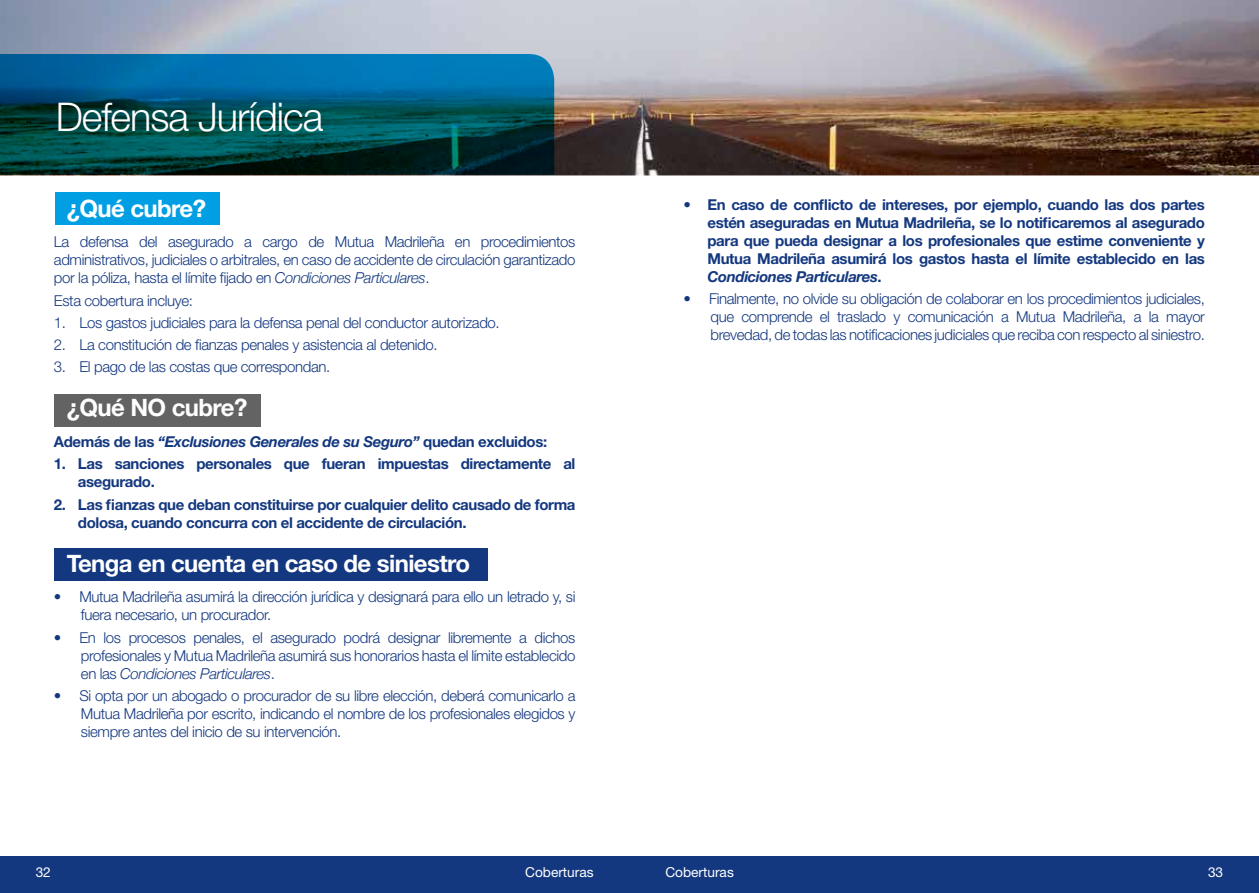
<style>
.page{position:relative;width:1259px;height:893px;background:#fff}
.page>*{position:absolute;margin:0;border:0;box-sizing:border-box;transform-origin:0 0}
.t1{font:300 39.6px "Helvetica Neue LT Std";letter-spacing:-.025em;color:#fff}
.t2{font:700 24px "Helvetica Neue LT Std";letter-spacing:-.025em;color:#fff}
.t3{font:300 15px/18px "Helvetica Neue LT Std";letter-spacing:-.025em;color:#14387f;text-align:justify}
.t4{font:700 15px/18px "Helvetica Neue LT Std";letter-spacing:-.025em;color:#14387f}
.t5{font:italic 700 15px "Helvetica Neue LT Std";letter-spacing:-.025em;color:#14387f}
.t6{font:italic 300 15px "Helvetica Neue";letter-spacing:-.025em;color:#14387f}
.t7{font:italic 700 15px "Helvetica Neue";letter-spacing:-.025em;color:#14387f}
.t8{font:13.65px "Helvetica Neue LT Std";color:#fff}
.s1{font-family:"Helvetica Neue";font-style:italic}
.s2{font-style:normal}
.s3{font-family:"Helvetica Neue LT Std";font-style:normal}
</style>
<div class="page">
<img style="left:0;top:0;width:1259px;height:175px">
<div style="left:54px;top:548px;width:434px;height:33px;background:#14387f"></div>
<div style="left:54px;top:394px;width:206px;height:32px;background:#646363"></div>
<div style="left:55px;top:192px;width:165px;height:33px;background:#009fe3"></div>
<div style="left:0;top:856px;width:1259px;height:37px;background:#14387f"></div>
<svg style="left:0;top:54px;width:554px;height:121px;background:#005168"></svg>
<h1 class="t1" style="left:56px;top:93px;width:269px">Defensa Jurídica</h1>
<h2 class="t2" style="left:67px;top:193px;width:141px">¿Qué cubre?</h2>
<p class="t3" style="left:54px;top:233px;width:523px">La defensa del asegurado a cargo de Mutua Madrileña en procedimientos administrativos, judiciales o arbitrales, en caso de accidente de circulación garantizado por la póliza, hasta el límite fijado en <span class="s1">Condiciones Particulares</span>.</p>
<p class="t3" style="left:54px;top:291px;width:141px">Esta cobertura incluye:</p>
<p class="t3" style="left:54px;top:313px;width:447px">1. Los gastos judiciales para la defensa penal del conductor autorizado.</p>
<p class="t3" style="left:54px;top:335px;width:385px">2. La constitución de fianzas penales y asistencia al detenido.</p>
<p class="t3" style="left:54px;top:358px;width:278px">3. El pago de las costas que correspondan.</p>
<h2 class="t2" style="left:67px;top:393px;width:182px">¿Qué NO cubre?</h2>
<p class="t5" style="left:54px;top:432px;width:495px"><span class="s2">Además de las</span> “Exclusiones Generales de su Seguro” <span class="s2">quedan excluidos:</span></p>
<p class="t4" style="left:78px;top:455px;width:499px;text-indent:-24px">1. Las sanciones personales que fueran impuestas directamente al asegurado.</p>
<p class="t4" style="left:78px;top:495px;width:499px;text-indent:-24px">2. Las fianzas que deban constituirse por cualquier delito causado de forma dolosa, cuando concurra con el accidente de circulación.</p>
<h2 class="t2" style="left:67px;top:548px;width:405px">Tenga en cuenta en caso de siniestro</h2>
<p class="t3" style="left:81px;top:588px;width:496px;text-indent:-27px">• Mutua Madrileña asumirá la dirección jurídica y designará para ello un letrado y, si fuera necesario, un procurador.</p>
<p class="t3" style="left:54px;top:628px;width:523px;text-align:right">• En los procesos penales, el asegurado podrá designar libremente a dichos profesionales y Mutua Madrileña asumirá sus honorarios hasta el límite establecido</p>
<p class="t6" style="left:81px;top:661px;width:195px"><span class="s3">en las</span> Condiciones Particulares<span class="s3">.</span></p>
<p class="t3" style="left:81px;top:686px;width:496px;text-indent:-27px">• Si opta por un abogado o procurador de su libre elección, deberá comunicarlo a Mutua Madrileña por escrito, indicando el nombre de los profesionales elegidos y siempre antes del inicio de su intervención.</p>
<p class="t8" style="left:36px;top:864px;width:16px">32</p>
<p class="t8" style="left:525px;top:864px;width:70px">Coberturas</p>
<p class="t4" style="left:707px;top:195px;width:499px;text-align:justify;text-indent:-24px">• En caso de conflicto de intereses, por ejemplo, cuando las dos partes estén aseguradas en Mutua Madrileña, se lo notificaremos al asegurado para que pueda designar a los profesionales que estime conveniente y Mutua Madrileña asumirá los gastos hasta el límite establecido en las</p>
<p class="t7" style="left:707px;top:265px;width:176px">Condiciones Particulares<span class="s3">.</span></p>
<p class="t3" style="left:710px;top:290px;width:496px;text-indent:-27px">• Finalmente, no olvide su obligación de colaborar en los procedimientos judiciales, que comprende el traslado y comunicación a Mutua Madrileña, a la mayor brevedad, de todas las notificaciones judiciales que reciba con respecto al siniestro.</p>
<p class="t8" style="left:665px;top:864px;width:70px">Coberturas</p>
<p class="t8" style="left:1208px;top:864px;width:16px">33</p>
</div>
